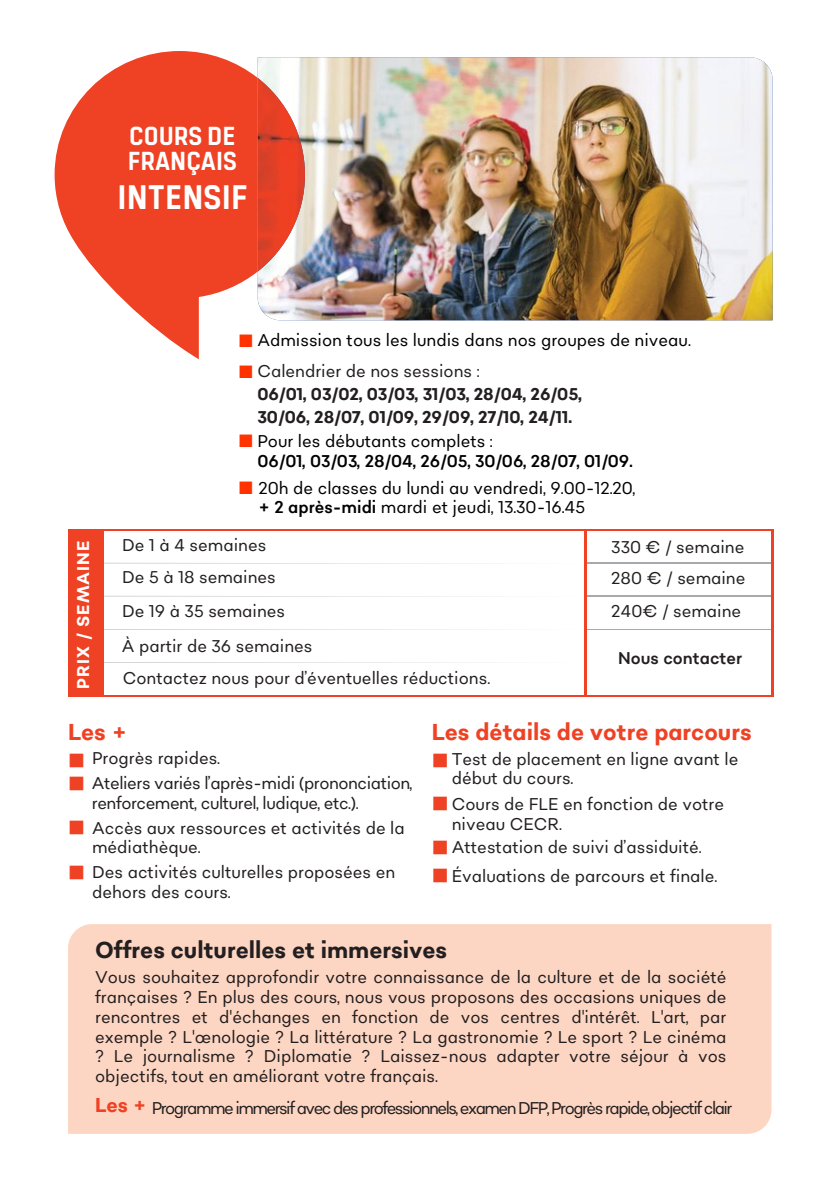
<style>
.page{position:relative;width:839px;height:1191px;background:#fff}
.page>*{position:absolute;margin:0;border:0;box-sizing:border-box;transform-origin:0 0}
.t1{font:700 34px "Tomkin Narrow";color:#fff}
.t2{font:28px/43.6px "Arimo";color:#ef4123;text-align:justify}
.t3{font:700 26px/25.6px "Tomkin Narrow";color:#fff}
.t4{font:700 23px "Sonny Cond";color:#ef4123}
.t5{font:700 23px "Sonny Cond";color:#231f20}
.t6{font:700 20px "Sonny Cond";color:#ef4123}
.t7{font:17px/19.8px "Sonny Cond";color:#231f20}
.t8{font:17px "Sonny Cond";color:#000}
.t9{font:17px/19.8px "Sonny Cond";letter-spacing:-.025em;color:#231f20}
.t10{font:17px "Sonny Cond";letter-spacing:-.085em;color:#231f20}
.t11{font:700 17px "Sonny Cond";color:#231f20}
.t12{font:17px "Sonny Cond";color:#000}
.t13{font:17px "Sonny Cond";color:#231f20}
.t14{font:700 17px "Sonny Cond";letter-spacing:.06em;color:#fff}
.s1{font-size:17.8px;color:#ff3200}
.s2{font-style:inherit}
</style>
<div class="page">
<img style="left:258px;top:57px;width:514px;height:263px">
<svg style="left:55px;top:51px;width:203px;height:308px;fill:#ef4123"></svg>
<div style="left:68px;top:529px;width:34px;height:168px;background:#ef4123"></div>
<img style="left:258px;top:78px;width:47px;height:194px">
<div style="left:68px;top:924px;width:703px;height:210px;background:#fdd6c3"></div>
<hr style="left:104px;top:563px;width:480px;height:1px;background:#a7a9ac">
<hr style="left:586px;top:563px;width:185px;height:1px;background:#a7a9ac">
<hr style="left:104px;top:596px;width:480px;height:1px;background:#a7a9ac">
<hr style="left:586px;top:596px;width:185px;height:1px;background:#a7a9ac">
<hr style="left:104px;top:629px;width:480px;height:1px;background:#a7a9ac">
<hr style="left:586px;top:629px;width:185px;height:1px;background:#a7a9ac">
<hr style="left:104px;top:662px;width:480px;height:1px;background:#a7a9ac">
<hr style="left:102px;top:529px;width:483px;height:2px;background:#ef4123">
<hr style="left:102px;top:531px;width:2px;height:32px;background:#ef4123">
<hr style="left:585px;top:529px;width:188px;height:2px;background:#ef4123">
<hr style="left:771px;top:531px;width:2px;height:32px;background:#ef4123">
<hr style="left:102px;top:563px;width:2px;height:33px;background:#ef4123">
<hr style="left:771px;top:563px;width:2px;height:33px;background:#ef4123">
<hr style="left:102px;top:596px;width:2px;height:33px;background:#ef4123">
<hr style="left:771px;top:596px;width:2px;height:33px;background:#ef4123">
<hr style="left:102px;top:629px;width:2px;height:34px;background:#ef4123">
<hr style="left:771px;top:629px;width:2px;height:34px;background:#ef4123">
<hr style="left:102px;top:663px;width:2px;height:32px;background:#ef4123">
<hr style="left:771px;top:663px;width:2px;height:32px;background:#ef4123">
<hr style="left:102px;top:695px;width:483px;height:2px;background:#ef4123">
<hr style="left:585px;top:695px;width:188px;height:2px;background:#ef4123">
<hr style="left:584px;top:531px;width:2px;height:32px;background:#ef4123">
<hr style="left:584px;top:563px;width:2px;height:33px;background:#ef4123">
<hr style="left:584px;top:596px;width:2px;height:33px;background:#ef4123">
<hr style="left:584px;top:629px;width:2px;height:34px;background:#ef4123">
<hr style="left:584px;top:663px;width:2px;height:32px;background:#ef4123">
<p class="t3" style="left:128px;top:125px;width:111px">COURS DE<br>FRANÇAIS</p>
<p class="t1" style="left:118px;top:183px;width:131px">INTENSIF</p>
<h4 class="t8" style="left:238px;top:329px;width:454px"><span class="s1">■</span> Admission tous les lundis dans nos groupes de niveau.</h4>
<p class="t7" style="left:238px;top:362px;width:243px"><span class="s1">■</span> Calendrier de nos sessions :</p>
<p class="t11" style="left:257px;top:383px;width:326px">06/01, 03/02, 03/03, 31/03, 28/04, 26/05,</p>
<p class="t11" style="left:257px;top:406px;width:316px">30/06, 28/07, 01/09, 29/09, 27/10, 24/11.</p>
<p class="t14" style="left:72px;top:689px;width:149px;rotate:-90deg">PRIX / SEMAINE</p>
<p class="t8" style="left:238px;top:430px;width:256px"><span class="s1">■</span> Pour les débutants complets :</p>
<p class="t12" style="left:257px;top:450px;width:377px">06/01, 03/03, 28/04, 26/05, 30/06, 28/07, 01/09.</p>
<p class="t8" style="left:238px;top:477px;width:399px"><span class="s1">■</span> 20h de classes du lundi au vendredi, 9.00-12.20,</p>
<p class="t8" style="left:258px;top:496px;width:328px"><span class="s2">+ 2 après-midi</span> mardi et jeudi, 13.30-16.45</p>
<p class="t7" style="left:122px;top:536px;width:145px">De 1 à 4 semaines</p>
<p class="t7" style="left:122px;top:568px;width:155px">De 5 à 18 semaines</p>
<p class="t7" style="left:611px;top:538px;width:134px">330 € / semaine</p>
<p class="t7" style="left:611px;top:569px;width:136px">280 € / semaine</p>
<p class="t7" style="left:122px;top:602px;width:164px">De 19 à 35 semaines</p>
<p class="t7" style="left:611px;top:602px;width:131px">240€ / semaine</p>
<p class="t7" style="left:122px;top:637px;width:192px">À partir de 36 semaines</p>
<h2 class="t7" style="left:123px;top:669px;width:369px">Contactez nous pour d’éventuelles réductions.</h2>
<p class="t13" style="left:618px;top:647px;width:126px">Nous contacter</p>
<p class="t4" style="left:68px;top:717px;width:61px">Les +</p>
<p class="t4" style="left:432px;top:717px;width:321px">Les détails de votre parcours</p>
<p class="t7" style="left:92px;top:749px;width:129px">Progrès rapides.</p>
<p class="t7" style="left:452px;top:750px;width:288px">Test de placement en ligne avant le début du cours.</p>
<p class="t2" style="left:68px;top:737px;width:18px">■</p>
<p class="t2" style="left:432px;top:737px;width:18px">■ ■ ■</p>
<p class="t2" style="left:432px;top:853px;width:18px">■</p>
<p class="t9" style="left:92px;top:774px;width:322px">Ateliers variés l’après-midi (prononciation, renforcement, culturel, ludique, etc.).</p>
<p class="t2" style="left:68px;top:760px;width:18px">■</p>
<p class="t2" style="left:68px;top:805px;width:18px">■</p>
<h2 class="t2" style="left:68px;top:850px;width:18px">■</h2>
<p class="t7" style="left:452px;top:795px;width:274px">Cours de FLE en fonction de votre niveau CECR.</p>
<p class="t7" style="left:92px;top:819px;width:314px">Accès aux ressources et activités de la médiathèque.</p>
<p class="t7" style="left:452px;top:838px;width:251px">Attestation de suivi d’assiduité.</p>
<h3 class="t7" style="left:452px;top:867px;width:267px">Évaluations de parcours et finale.</h3>
<p class="t7" style="left:92px;top:863px;width:304px">Des activités culturelles proposées en dehors des cours.</p>
<p class="t5" style="left:95px;top:935px;width:353px">Offres culturelles et immersives</p>
<p class="t7" style="left:95px;top:968px;width:632px;text-align:justify">Vous souhaitez approfondir votre connaissance de la culture et de la société françaises ? En plus des cours, nous vous proposons des occasions uniques de rencontres et d'échanges en fonction de vos centres d'intérêt. L'art, par exemple ? L'œnologie ? La littérature ? La gastronomie ? Le sport ? Le cinéma ? Le journalisme ? Diplomatie ? Laissez-nous adapter votre séjour à vos objectifs, tout en améliorant votre français.</p>
<p class="t6" style="left:95px;top:1092px;width:53px">Les +</p>
<p class="t10" style="left:152px;top:1097px;width:582px">Programme immersif avec des professionnels, examen DFP, Progrès rapide, objectif clair</p>
</div>
